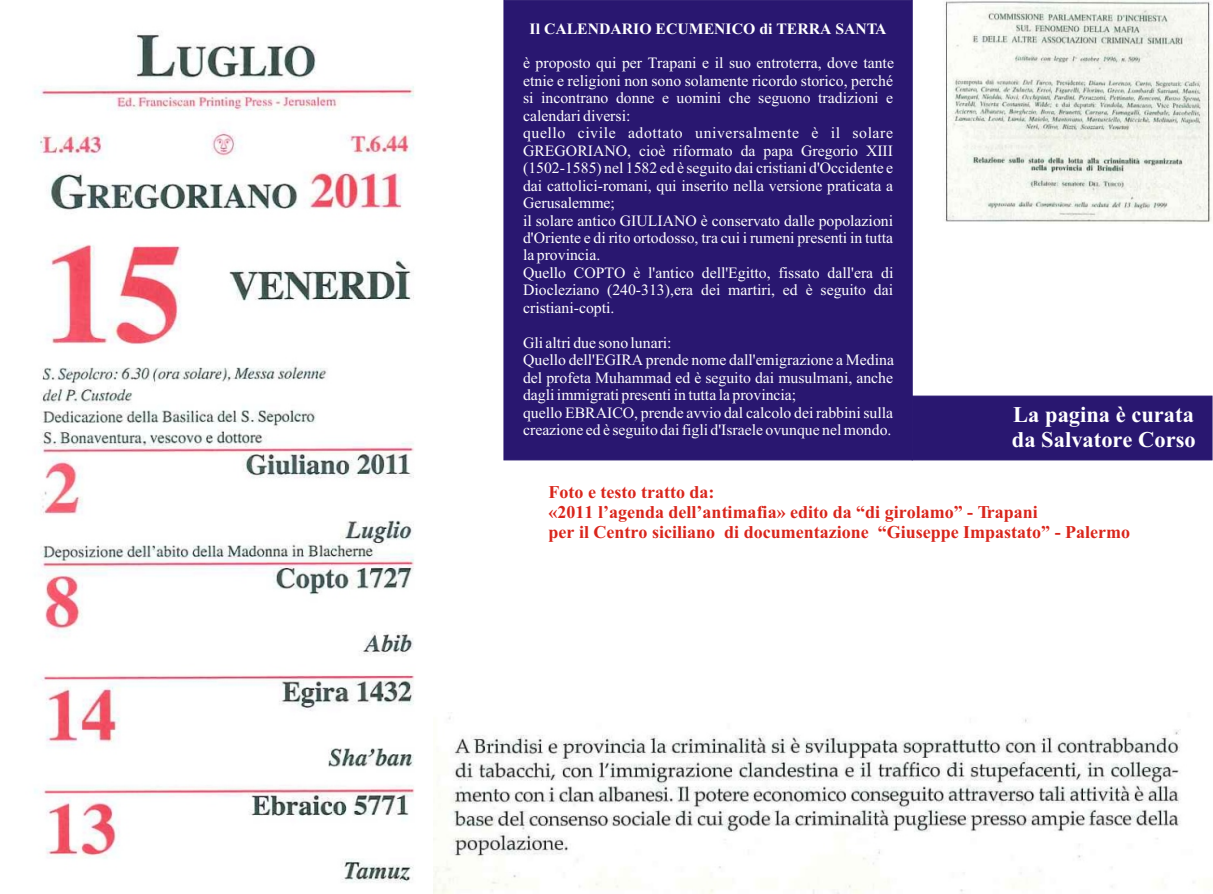
<style>
.page{position:relative;width:1213px;height:894px;background:#fff}
.page>*{position:absolute;margin:0;border:0;box-sizing:border-box;transform-origin:0 0}
.t1{font:700 22.5px/25px "Times New Roman";color:#fff}
.t2{font:700 18px/20px "Times New Roman";color:#d9261c}
.t3{font:15.75px/17.6px "Times New Roman";color:#fff}
.t4{font:700 15.75px "Times New Roman";color:#fff}
</style>
<div class="page">
<img style="left:34px;top:0;width:475px;height:891px">
<div style="left:912px;top:396px;width:300px;height:64px;background:#291770"></div>
<div style="left:504px;top:0;width:408px;height:460px;background:#291770;border:1px solid #291770"></div>
<img style="left:434px;top:712px;width:747px;height:181px">
<img style="left:945px;top:0;width:267px;height:224px">
<p class="t4" style="left:529px;top:23px;width:358px">Il CALENDARIO ECUMENICO di TERRA SANTA</p>
<p class="t3" style="left:523px;top:56px;width:372px">è proposto qui per Trapani e il suo entroterra, dove tante etnie e religioni non sono solamente ricordo storico, perché si incontrano donne e uomini che seguono tradizioni e calendari diversi:<br>quello civile adottato universalmente è il solare GREGORIANO, cioè riformato da papa Gregorio XIII (1502-1585) nel 1582 ed è seguito dai cristiani d'Occidente e dai cattolici-romani, qui inserito nella versione praticata a Gerusalemme;<br>il solare antico GIULIANO è conservato dalle popolazioni d'Oriente e di rito ortodosso, tra cui i rumeni presenti in tutta la provincia.<br>Quello COPTO è l'antico dell'Egitto, fissato dall'era di Diocleziano (240-313),era dei martiri, ed è seguito dai cristiani-copti.</p>
<p class="t3" style="left:523px;top:335px;width:372px">Gli altri due sono lunari:<br>Quello dell'EGIRA prende nome dall'emigrazione a Medina del profeta Muhammad ed è seguito dai musulmani, anche dagli immigrati presenti in tutta la provincia;<br>quello EBRAICO, prende avvio dal calcolo dei rabbini sulla creazione ed è seguito dai figli d'Israele ovunque nel mondo.</p>
<h1 class="t1" style="left:1012px;top:404px;width:185px">La pagina è curata da Salvatore Corso</h1>
<p class="t2" style="left:549px;top:484px;width:583px">Foto e testo tratto da:<br>«2011 l’agenda dell’antimafia» edito da “di girolamo” - Trapani<br>per il Centro siciliano di documentazione “Giuseppe Impastato” - Palermo</p>
</div>
